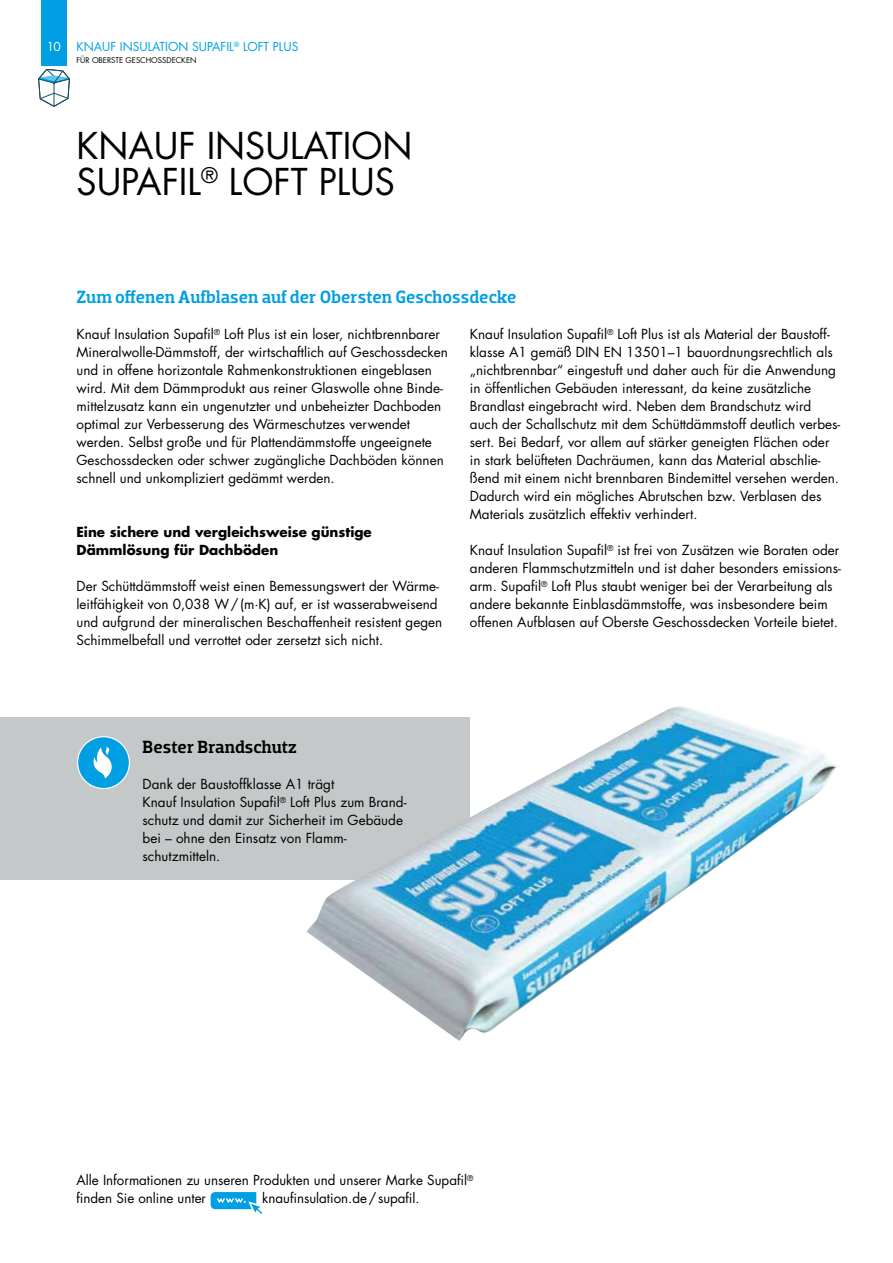
<style>
.page{position:relative;width:893px;height:1263px;background:#fff}
.page>*{position:absolute;margin:0;border:0;box-sizing:border-box;transform-origin:0 0}
.t1{font:36px/36px "Futura Std";color:#000}
.t2{font:500 18px "Dobra Slab";color:#009fe3}
.t3{font:500 18px "Dobra Slab";color:#000}
.t4{font:13.5px/18px "Futura Std";color:#000}
.t5{font:700 13.5px/18px "Futura Std";color:#000}
.t6{font:12px "Futura Std";color:#009fe3}
.t7{font:12px "Futura Std";color:#fff}
.t8{font:7.65px "Futura Std";color:#000}
</style>
<div class="page">
<svg style="left:38px;top:69px;width:32px;height:38px"></svg>
<div style="left:0;top:717px;width:470px;height:162px;background:#c4c8c9"></div>
<img style="left:307px;top:706px;width:532px;height:335px">
<svg style="left:211px;top:1192px;width:51px;height:22px"></svg>
<div style="left:78px;top:737px;width:51px;height:51px;background:#009fe3;border-radius:50%"></div>
<div style="left:77px;top:736px;width:53px;height:53px;border:1px solid #fff;border-radius:50%"></div>
<svg style="left:93px;top:747px;width:19px;height:32px"></svg>
<div style="left:41px;top:0;width:26px;height:65px;background:#009fe3"></div>
<p class="t7" style="left:47px;top:39px;width:16px">10</p>
<p class="t6" style="left:77px;top:39px;width:223px">KNAUF INSULATION SUPAFIL<sup>®</sup> LOFT PLUS</p>
<p class="t8" style="left:77px;top:55px;width:121px">FÜR OBERSTE GESCHOSSDECKEN</p>
<h1 class="t1" style="left:77px;top:128px;width:337px">KNAUF INSULATION<br>SUPAFIL<sup>®</sup> LOFT PLUS</h1>
<h2 class="t2" style="left:77px;top:286px;width:441px">Zum offenen Aufblasen auf der Obersten Geschossdecke</h2>
<p class="t4" style="left:77px;top:325px;width:373px">Knauf Insulation Supafil<sup>®</sup> Loft Plus ist ein loser, nichtbrennbarer Mineralwolle-Dämmstoff, der wirtschaftlich auf Geschossdecken und in offene horizontale Rahmenkonstruktionen eingeblasen wird. Mit dem Dämmprodukt aus reiner Glaswolle ohne Binde&shy;mittelzusatz kann ein ungenutzter und unbeheizter Dachboden optimal zur Verbesserung des Wärmeschutzes verwendet werden. Selbst große und für Plattendämmstoffe ungeeignete Geschossdecken oder schwer zugängliche Dachböden können schnell und unkompliziert gedämmt werden.</p>
<p class="t5" style="left:77px;top:523px;width:297px">Eine sichere und vergleichsweise günstige<br>Dämmlösung für Dachböden</p>
<p class="t4" style="left:77px;top:577px;width:367px">Der Schüttdämmstoff weist einen Bemessungswert der Wärme&shy;leitfähigkeit von 0,038 W/(m·K) auf, er ist wasserabweisend und aufgrund der mineralischen Beschaffenheit resistent gegen Schimmelbefall und verrottet oder zersetzt sich nicht.</p>
<p class="t4" style="left:470px;top:325px;width:372px">Knauf Insulation Supafil<sup>®</sup> Loft Plus ist als Material der Baustoff&shy;klasse A1 gemäß DIN EN 13501–1 bauordnungsrechtlich als „nichtbrennbar“ eingestuft und daher auch für die Anwendung in öffentlichen Gebäuden interessant, da keine zusätzliche Brandlast eingebracht wird. Neben dem Brandschutz wird auch der Schallschutz mit dem Schüttdämmstoff deutlich verbes&shy;sert. Bei Bedarf, vor allem auf stärker geneigten Flächen oder in stark belüfteten Dachräumen, kann das Material abschlie&shy;ßend mit einem nicht brennbaren Bindemittel versehen werden.<br>Dadurch wird ein mögliches Abrutschen bzw. Verblasen des Materials zusätzlich effektiv verhindert.</p>
<p class="t4" style="left:470px;top:541px;width:373px">Knauf Insulation Supafil<sup>®</sup> ist frei von Zusätzen wie Boraten oder anderen Flammschutzmitteln und ist daher besonders emissions&shy;arm. Supafil<sup>®</sup> Loft Plus staubt weniger bei der Verarbeitung als andere bekannte Einblasdämmstoffe, was insbesondere beim offenen Aufblasen auf Oberste Geschossdecken Vorteile bietet.</p>
<h2 class="t3" style="left:143px;top:736px;width:156px">Bester Brandschutz</h2>
<p class="t4" style="left:143px;top:775px;width:265px">Dank der Baustoffklasse A1 trägt<br>Knauf Insulation Supafil<sup>®</sup> Loft Plus zum Brand&shy;schutz und damit zur Sicherheit im Gebäude bei – ohne den Einsatz von Flamm&shy;schutzmitteln.</p>
<p class="t4" style="left:77px;top:1171px;width:398px">Alle Informationen zu unseren Produkten und unserer Marke Supafil<sup>® </sup>finden Sie online unter</p>
<p class="t4" style="left:262px;top:1189px;width:159px">knaufinsulation.de/supafil.</p>
</div>
